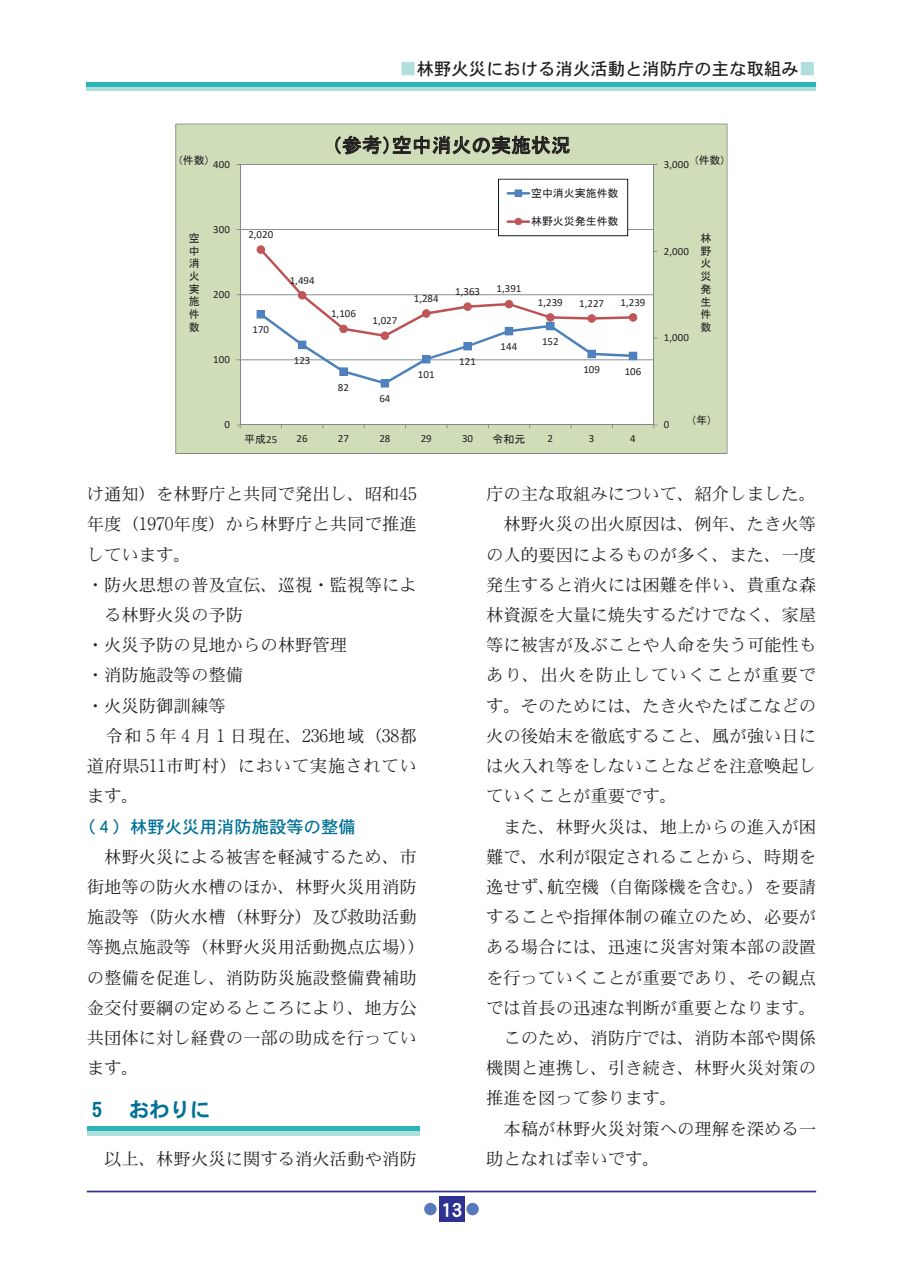
<style>
.page{position:relative;width:903px;height:1275px;background:#fff}
.page>*{position:absolute;margin:0;border:0;box-sizing:border-box;transform-origin:0 0}
.t1{font:21px "DFHS Gothic Std W7";color:#007095}
.t2{font:21px "DFHS Gothic Std W7";color:#fff}
.t3{font:19.78px "MS P Gothic";letter-spacing:.005em;color:#231f20}
.t4{font:17.32px/30.3px "DFHS Mincho Std W3";color:#231f20}
.t5{font:17.32px "DFHS Gothic Std W5";color:#231f20}
.t6{font:17.32px "DFHS Mincho Std W3";letter-spacing:.035em;color:#231f20}
.t7{font:17.32px "DFHS Gothic Std W5";color:#007095}
.t8{font:10.85px "Calibri";color:#231f20}
.t9{font:10.85px/12.8px "MS P Gothic";color:#231f20;text-align:justify}
.s1{color:#afdedb}
.s2{font-family:"Calibri"}
.s3{font-family:"Ryumin Pr 6";font-weight:300}
</style>
<div class="page">
<hr style="left:87px;top:1131px;width:332px;height:4px;background:#afdedb">
<div style="left:87px;top:1126px;width:332px;height:5px;background:#2cb5b8"></div>
<svg style="left:175px;top:124px;width:552px;height:330px"></svg>
<div style="left:694px;top:227px;width:27px;height:110px;background:#cfdeb9"></div>
<div style="left:183px;top:227px;width:27px;height:113px;background:#cfdeb9"></div>
<hr style="left:87px;top:87px;width:729px;height:4px;background:#afdedb">
<div style="left:87px;top:82px;width:729px;height:5px;background:#2cb5b8"></div>
<hr style="left:87px;top:1191px;width:729px;height:1px;background:#2e3092">
<div style="left:439px;top:1196px;width:25px;height:25px;background:#2e3092"></div>
<div style="left:466px;top:1203px;width:13px;height:12px;background:#5679bd;border-radius:50%"></div>
<div style="left:424px;top:1203px;width:13px;height:12px;background:#5679bd;border-radius:50%"></div>
<p class="t5" style="left:399px;top:60px;width:418px"><span class="s1">■</span>林野火災における消火活動と消防庁の主な取組み<span class="s1">■</span></p>
<p class="t3" style="left:332px;top:135px;width:240px">（参考）空中消火の実施状況</p>
<p class="t9" style="left:531px;top:186px;width:89px">空中消火実施件数</p>
<p class="t9" style="left:531px;top:215px;width:89px">林野火災発生件数</p>
<p class="t9" style="left:180px;top:153px;width:30px">(件数)</p>
<p class="t9" style="left:695px;top:153px;width:30px">(件数)</p>
<p class="t8" style="left:213px;top:156px;width:18px">400</p>
<p class="t8" style="left:664px;top:156px;width:27px">3,000</p>
<p class="t8" style="left:213px;top:222px;width:18px">300</p>
<p class="t8" style="left:248px;top:227px;width:26px">2,020</p>
<p class="t9" style="left:189px;top:232px;width:12px">空中消火実施件数</p>
<p class="t9" style="left:700px;top:232px;width:12px">林野火災発生件数</p>
<p class="t8" style="left:664px;top:243px;width:27px">2,000</p>
<p class="t8" style="left:290px;top:272px;width:26px">1,494</p>
<p class="t8" style="left:455px;top:284px;width:26px">1,363</p>
<p class="t8" style="left:496px;top:281px;width:26px">1,391</p>
<p class="t8" style="left:213px;top:287px;width:18px">200</p>
<p class="t8" style="left:414px;top:291px;width:26px">1,284</p>
<p class="t8" style="left:538px;top:294px;width:26px">1,239</p>
<p class="t8" style="left:579px;top:296px;width:26px">1,227</p>
<p class="t8" style="left:621px;top:294px;width:26px">1,239</p>
<p class="t8" style="left:331px;top:306px;width:26px">1,106</p>
<p class="t8" style="left:372px;top:313px;width:26px">1,027</p>
<p class="t8" style="left:252px;top:322px;width:18px">170</p>
<p class="t8" style="left:664px;top:330px;width:27px">1,000</p>
<p class="t8" style="left:542px;top:334px;width:18px">152</p>
<p class="t8" style="left:501px;top:339px;width:18px">144</p>
<p class="t8" style="left:213px;top:352px;width:18px">100</p>
<p class="t8" style="left:224px;top:417px;width:7px">0</p>
<p class="t8" style="left:294px;top:353px;width:18px">123</p>
<p class="t8" style="left:338px;top:380px;width:13px">82</p>
<p class="t8" style="left:379px;top:391px;width:13px">64</p>
<p class="t8" style="left:418px;top:367px;width:18px">101</p>
<p class="t8" style="left:459px;top:354px;width:18px">121</p>
<p class="t8" style="left:583px;top:362px;width:18px">109</p>
<p class="t8" style="left:625px;top:364px;width:18px">106</p>
<p class="t9" style="left:244px;top:433px;width:34px">平成<span class="s2">25</span></p>
<p class="t8" style="left:297px;top:431px;width:13px">26</p>
<p class="t8" style="left:338px;top:431px;width:13px">27</p>
<p class="t8" style="left:379px;top:431px;width:13px">28</p>
<p class="t8" style="left:421px;top:431px;width:13px">29</p>
<p class="t8" style="left:462px;top:431px;width:13px">30</p>
<p class="t9" style="left:492px;top:433px;width:34px">令和元</p>
<p class="t8" style="left:547px;top:431px;width:7px">2</p>
<p class="t8" style="left:589px;top:431px;width:7px">3</p>
<p class="t8" style="left:630px;top:431px;width:7px">4</p>
<p class="t8" style="left:664px;top:417px;width:7px">0</p>
<p class="t9" style="left:693px;top:414px;width:19px">(年)</p>
<p class="t4" style="left:87px;top:478px;width:331px">け通知）を林野庁と共同で発出し、昭和<span class="s3">45</span></p>
<p class="t4" style="left:87px;top:509px;width:331px">年度（<span class="s3">1970</span>年度）から林野庁と共同で推進</p>
<p class="t4" style="left:87px;top:539px;width:106px">しています。</p>
<p class="t4" style="left:87px;top:569px;width:331px">・防火思想の普及宣伝、巡視・監視等によ</p>
<p class="t4" style="left:104px;top:599px;width:140px">る林野火災の予防</p>
<p class="t4" style="left:87px;top:630px;width:262px">・火災予防の見地からの林野管理</p>
<p class="t4" style="left:87px;top:660px;width:158px">・消防施設等の整備</p>
<p class="t4" style="left:87px;top:690px;width:140px">・火災防御訓練等</p>
<p class="t4" style="left:87px;top:720px;width:331px">　令和 <span class="s3">5</span> 年 <span class="s3">4</span> 月 <span class="s3">1</span> 日現在、<span class="s3">236</span>地域（<span class="s3">38</span>都</p>
<p class="t6" style="left:87px;top:756px;width:331px">道府県<span class="s3">511</span>市町村）において実施されてい</p>
<p class="t4" style="left:87px;top:781px;width:54px">ます。</p>
<p class="t7" style="left:78px;top:817px;width:279px">（ 4 ）林野火災用消防施設等の整備</p>
<p class="t4" style="left:87px;top:841px;width:340px">　林野火災による被害を軽減するため、市街地等の防火水槽のほか、林野火災用消防施設等（防火水槽（林野分）及び救助活動等拠点施設等（林野火災用活動拠点広場））の整備を促進し、消防防災施設整備費補助金交付要綱の定めるところにより、地方公共団体に対し経費の一部の助成を行っています。</p>
<p class="t1" style="left:92px;top:1098px;width:120px">5 　おわりに</p>
<p class="t4" style="left:87px;top:1143px;width:331px">　以上、林野火災に関する消火活動や消防</p>
<p class="t2" style="left:440px;top:1198px;width:23px">13</p>
<p class="t4" style="left:486px;top:478px;width:331px">庁の主な取組みについて、紹介しました。　林野火災の出火原因は、例年、たき火等の人的要因によるものが多く、また、一度発生すると消火には困難を伴い、貴重な森林資源を大量に焼失するだけでなく、家屋等に被害が及ぶことや人命を失う可能性もあり、出火を防止していくことが重要です。そのためには、たき火やたばこなどの火の後始末を徹底すること、風が強い日には火入れ等をしないことなどを注意喚起していくことが重要です。<br>　また、林野火災は、地上からの進入が困難で、水利が限定されることから、時期を逸せず、航空機（自衛隊機を含む。）を要請することや指揮体制の確立のため、必要がある場合には、迅速に災害対策本部の設置を行っていくことが重要であり、その観点では首長の迅速な判断が重要となります。　このため、消防庁では、消防本部や関係機関と連携し、引き続き、林野火災対策の推進を図って参ります。<br>　本稿が林野火災対策への理解を深める一助となれば幸いです。</p>
</div>
